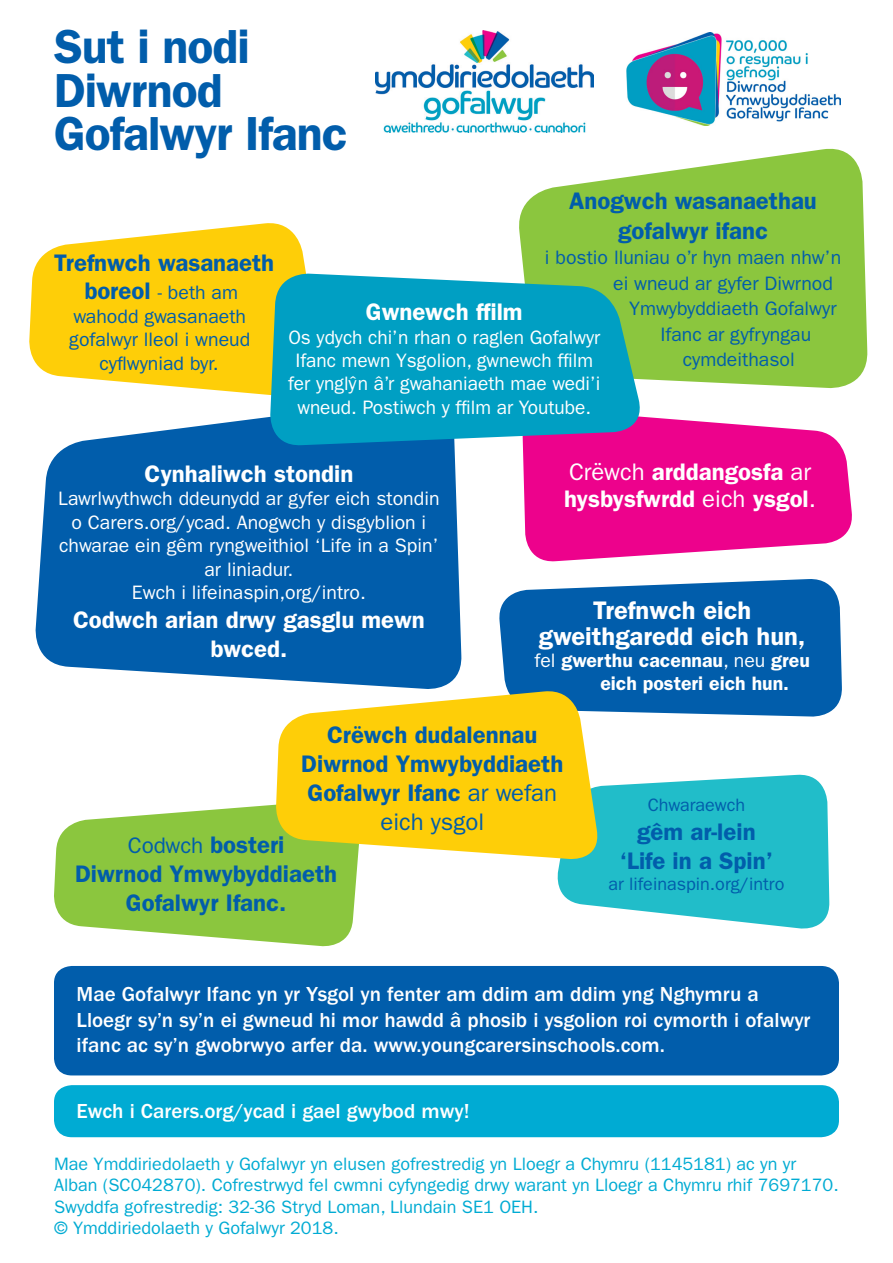
<style>
.page{position:relative;width:893px;height:1263px;background:#fff}
.page>*{position:absolute;margin:0;border:0;box-sizing:border-box;transform-origin:0 0}
.t1{font:600 48px/43.5px "ITC Franklin Gothic Std";letter-spacing:-.02em;color:#015dab}
.t2{font:600 25.5px/25.5px "ITC Franklin Gothic Std";color:#fff;text-align:center}
.t3{font:600 24px/28.8px "ITC Franklin Gothic Std";color:#015dab;text-align:center}
.t4{font:600 24px/28.8px "ITC Franklin Gothic Std";color:#fff;text-align:center}
.t5{font:500 21px/25.2px "ITC Franklin Gothic Std";color:#fff}
.t6{font:19.5px/23.4px "ITC Franklin Gothic Std";color:#fff;text-align:center}
.t7{font:19.5px/23.4px "ITC Franklin Gothic Std";color:#015dab;text-align:center}
.t8{font:600 19.5px/22.5px "ITC Franklin Gothic Std";color:#fff}
.t9{font:18px/21.6px "ITC Franklin Gothic Std";color:#00abd3}
.t10{font:18px "ITC Franklin Gothic Std";color:#015dab}
.s1{font-weight:600;font-size:24px}
.s2{font-weight:400}
.s3{font-weight:400;font-size:22.5px}
</style>
<div class="page">
<div style="left:54px;top:966px;width:785px;height:109px;background:#015dab;border-radius:17px"></div>
<div style="left:54px;top:1085px;width:785px;height:52px;background:#00abd3;border-radius:17px"></div>
<img style="left:376px;top:31px;width:218px;height:102px">
<img style="left:627px;top:32px;width:213px;height:93px">
<svg style="left:29px;top:223px;width:277px;height:170px;background:#fed42a"></svg>
<svg style="left:519px;top:148px;width:349px;height:241px;background:#9acd58"></svg>
<svg style="left:54px;top:804px;width:304px;height:143px;fill:#8bc63e"></svg>
<svg style="left:35px;top:393px;width:427px;height:295px;background:#2573b6"></svg>
<svg style="left:499px;top:579px;width:343px;height:138px;background:#1469b1"></svg>
<svg style="left:522px;top:417px;width:330px;height:145px;background:#ef239b"></svg>
<svg style="left:557px;top:774px;width:273px;height:155px;background:#40c6d0"></svg>
<svg style="left:269px;top:272px;width:377px;height:175px;background:#1ca0b8"></svg>
<svg style="left:275px;top:688px;width:326px;height:173px;background:#f3d230"></svg>
<p class="t1" style="left:54px;top:25px;width:295px">Sut i nodi<br>Diwrnod<br>Gofalwyr Ifanc</p>
<p class="t3" style="left:54px;top:248px;width:221px">Trefnwch wasanaeth</p>
<p class="t7" style="left:69px;top:281px;width:182px"><span class="s1">boreol</span> - beth am wahodd gwasanaeth gofalwyr lleol i wneud cyflwyniad byr.</p>
<p class="t3" style="left:569px;top:186px;width:249px;line-height:30px">Anogwch wasanaethau gofalwyr ifanc</p>
<p class="t7" style="left:545px;top:246px;width:298px">i bostio lluniau o’r hyn maen nhw’n</p>
<p class="t7" style="left:613px;top:272px;width:221px">ei wneud ar gyfer Diwrnod</p>
<p class="t7" style="left:629px;top:297px;width:209px">Ymwybyddiaeth Gofalwyr</p>
<p class="t7" style="left:660px;top:323px;width:152px">Ifanc ar gyfryngau</p>
<p class="t7" style="left:683px;top:348px;width:113px">cymdeithasol</p>
<p class="t4" style="left:366px;top:298px;width:158px">Gwnewch ffilm</p>
<p class="t6" style="left:288px;top:325px;width:314px">Os ydych chi’n rhan o raglen Gofalwyr Ifanc mewn Ysgolion, gwnewch ffilm fer ynglyˆn â’r gwahaniaeth mae wedi’i wneud. Postiwch y ffilm ar Youtube.</p>
<p class="t4" style="left:564px;top:458px;width:253px;line-height:27px;text-align:left"><span class="s2">Crëwch</span> arddangosfa <span class="s2">ar </span>hysbysfwrdd <span class="s2">eich</span> ysgol<span class="s2">.</span></p>
<p class="t4" style="left:144px;top:459px;width:210px">Cynhaliwch stondin</p>
<p class="t6" style="left:58px;top:487px;width:383px">Lawrlwythwch ddeunydd ar gyfer eich stondin o Carers.org/ycad. Anogwch y disgyblion i chwarae ein gêm ryngweithiol ‘Life in a Spin’ ar liniadur.</p>
<p class="t6" style="left:132px;top:581px;width:236px">Ewch i lifeinaspin,org/intro.</p>
<p class="t4" style="left:73px;top:605px;width:353px">Codwch arian drwy gasglu mewn bwced.</p>
<p class="t2" style="left:539px;top:598px;width:268px">Trefnwch eich gweithgaredd eich hun,</p>
<p class="t8" style="left:600px;top:649px;width:211px;text-indent:-66px"><span class="s2">fel</span> gwerthu cacennau<span class="s2">, neu</span> greu eich posteri eich hun.</p>
<p class="t3" style="left:301px;top:721px;width:263px">Crëwch dudalennau<br>Diwrnod Ymwybyddiaeth<br>Gofalwyr Ifanc <span class="s2">ar wefan eich ysgol</span></p>
<p class="t3" style="left:75px;top:830px;width:263px"><span class="s3">Codwch</span> bosteri<br>Diwrnod Ymwybyddiaeth<br>Gofalwyr Ifanc.</p>
<p class="t10" style="left:648px;top:795px;width:99px">Chwaraewch</p>
<p class="t3" style="left:620px;top:817px;width:155px">gêm ar-lein ‘Life in a Spin’</p>
<p class="t10" style="left:608px;top:874px;width:178px">ar lifeinaspin.org/intro</p>
<p class="t5" style="left:77px;top:982px;width:735px">Mae Gofalwyr Ifanc yn yr Ysgol yn fenter am ddim am ddim yng Nghymru a<br>Lloegr sy’n sy’n ei gwneud hi mor hawdd â phosib i ysgolion roi cymorth i ofalwyr ifanc ac sy’n gwobrwyo arfer da. www.youngcarersinschools.com.</p>
<p class="t5" style="left:77px;top:1099px;width:394px">Ewch i Carers.org/ycad i gael gwybod mwy!</p>
<p class="t9" style="left:54px;top:1153px;width:786px">Mae Ymddiriedolaeth y Gofalwyr yn elusen gofrestredig yn Lloegr a Chymru (1145181) ac yn yr<br>Alban (SC042870). Cofrestrwyd fel cwmni cyfyngedig drwy warant yn Lloegr a Chymru rhif 7697170.<br>Swyddfa gofrestredig: 32-36 Stryd Loman, Llundain SE1 OEH.</p>
<p class="t9" style="left:54px;top:1217px;width:286px">© Ymddiriedolaeth y Gofalwyr 2018.</p>
</div>
